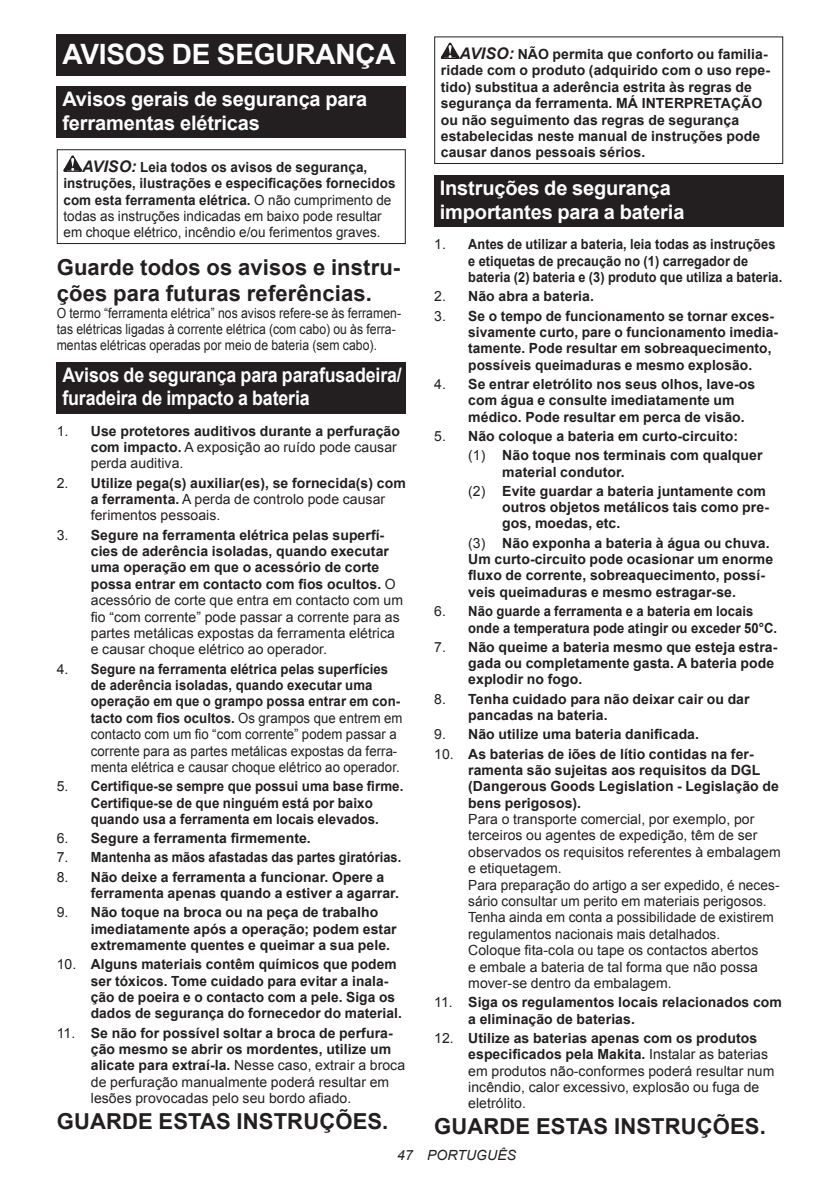
<style>
.page{position:relative;width:840px;height:1191px;background:#fff}
.page>*{position:absolute;margin:0;border:0;box-sizing:border-box;transform-origin:0 0}
.t1{font:700 28px "Arial";letter-spacing:-.01em;color:#fff}
.t2{font:700 22px/25.8px "Arial";letter-spacing:.005em;color:#231f20}
.t3{font:700 20px/23.4px "Arial";letter-spacing:-.01em;color:#fff}
.t4{font:700 20px/23.4px "Arial";letter-spacing:-.01em;color:#fff;scale:.89 1}
.t5{font:700 14px/16.4px "Arial";letter-spacing:.005em;color:#231f20}
.t6{font:14px/16.4px "Arial";letter-spacing:.005em;color:#231f20}
.t7{font:14px/16.4px "Arial";letter-spacing:.005em;color:#231f20;scale:.96 1}
.t8{font:700 14px/16.4px "Arial";letter-spacing:.005em;color:#231f20;scale:.91 1}
.t9{font:14px/16.4px "Arial";letter-spacing:.005em;color:#231f20;scale:.87 1}
.t10{font:700 14px/16.4px "Arial";letter-spacing:.005em;color:#231f20;scale:.95 1}
.t11{font:700 14px/16.4px "Arial";letter-spacing:.005em;color:#231f20;scale:.93 1}
.t12{font:italic 14px "Arial";letter-spacing:.005em;color:#231f20}
.s1{font-weight:700;font-style:italic;font-size:16px}
.s2{font-weight:700}
.s3{font-weight:400}
.s4{font-style:italic;font-size:16px}
</style>
<div class="page">
<div style="left:57px;top:34px;width:348px;height:41px;background:#231f20"></div>
<div style="left:57px;top:86px;width:348px;height:52px;background:#231f20"></div>
<svg style="left:63px;top:155px;width:19px;height:17px"></svg>
<div style="left:57px;top:149px;width:348px;height:95px;border:1px solid #231f20"></div>
<div style="left:57px;top:362px;width:348px;height:51px;background:#231f20"></div>
<svg style="left:440px;top:43px;width:19px;height:16px"></svg>
<div style="left:434px;top:36px;width:348px;height:128px;border:1px solid #231f20"></div>
<div style="left:434px;top:175px;width:348px;height:52px;background:#231f20"></div>
<h1 class="t1" style="left:62px;top:35px;width:334px">AVISOS DE SEGURANÇA</h1>
<h3 class="t3" style="left:62px;top:88px;width:306px">Avisos gerais de segurança para ferramentas elétricas</h3>
<p class="t7" style="left:63px;top:159px;width:347px;text-indent:19px"><span class="s1">AVISO:</span> <span class="s2">Leia todos os avisos de segurança, instruções, ilustrações e especificações fornecidos com esta ferramenta elétrica.</span> O não cumprimento de todas as instruções indicadas em baixo pode resultar em choque elétrico, incêndio e/ou ferimentos graves.</p>
<h2 class="t2" style="left:57px;top:255px;width:345px">Guarde todos os avisos e instru&shy;ções para futuras referências.</h2>
<p class="t9" style="left:57px;top:305px;width:397px">O termo “ferramenta elétrica” nos avisos refere-se às ferramen&shy;tas elétricas ligadas à corrente elétrica (com cabo) ou às ferra&shy;mentas elétricas operadas por meio de bateria (sem cabo).</p>
<h3 class="t4" style="left:62px;top:363px;width:382px">Avisos de segurança para parafusadeira/ furadeira de impacto a bateria</h3>
<p class="t5" style="left:91px;top:423px;width:310px;text-indent:-34px"><span class="s3">1.</span> Use protetores auditivos durante a perfuração com impacto. <span class="s3">A exposição ao ruído pode causar perda auditiva.</span></p>
<p class="t5" style="left:91px;top:475px;width:316px;text-indent:-34px"><span class="s3">2.</span> Utilize pega(s) auxiliar(es), se fornecida(s) com a ferramenta. <span class="s3">A perda de controlo pode causar ferimentos pessoais.</span></p>
<p class="t6" style="left:91px;top:526px;width:313px;text-indent:-34px">3. <span class="s2">Segure na ferramenta elétrica pelas superfí&shy;cies de aderência isoladas, quando executar uma operação em que o acessório de corte possa entrar em contacto com fios ocultos.</span> O acessório de corte que entra em contacto com um fio “com corrente” pode passar a corrente para as partes metálicas expostas da ferramenta elétrica e causar choque elétrico ao operador.</p>
<p class="t6" style="left:91px;top:660px;width:313px;text-indent:-34px">4. <span class="s2">Segure na ferramenta elétrica pelas superfícies de aderência isoladas, quando executar uma operação em que o grampo possa entrar em con&shy;tacto com fios ocultos.</span> Os grampos que entrem em contacto com um fio “com corrente” podem passar a corrente para as partes metálicas expostas da ferra&shy;menta elétrica e causar choque elétrico ao operador.</p>
<p class="t10" style="left:91px;top:778px;width:330px;text-indent:-34px"><span class="s3">5.</span> Certifique-se sempre que possui uma base firme.<br>Certifique-se de que ninguém está por baixo quando usa a ferramenta em locais elevados.</p>
<p class="t5" style="left:57px;top:830px;width:255px"><span class="s3">6.</span> Segure a ferramenta firmemente.</p>
<p class="t8" style="left:57px;top:849px;width:380px"><span class="s3">7.</span> Mantenha as mãos afastadas das partes giratórias.</p>
<p class="t5" style="left:91px;top:869px;width:309px;text-indent:-34px"><span class="s3">8.</span> Não deixe a ferramenta a funcionar. Opere a ferramenta apenas quando a estiver a agarrar.</p>
<p class="t5" style="left:91px;top:904px;width:307px;text-indent:-34px"><span class="s3">9.</span> Não toque na broca ou na peça de trabalho imediatamente após a operação; podem estar extremamente quentes e queimar a sua pele.</p>
<p class="t5" style="left:91px;top:956px;width:312px;text-indent:-34px"><span class="s3">10.</span> Alguns materiais contêm químicos que podem ser tóxicos. Tome cuidado para evitar a inala&shy;ção de poeira e o contacto com a pele. Siga os dados de segurança do fornecedor do material.</p>
<p class="t6" style="left:91px;top:1024px;width:316px;text-indent:-34px">11. <span class="s2">Se não for possível soltar a broca de perfura&shy;ção mesmo se abrir os mordentes, utilize um alicate para extraí-la.</span> Nesse caso, extrair a broca de perfuração manualmente poderá resultar em lesões provocadas pelo seu bordo afiado.</p>
<h2 class="t2" style="left:57px;top:1108px;width:333px">GUARDE ESTAS INSTRUÇÕES.</h2>
<p class="t5" style="left:440px;top:46px;width:330px;text-indent:19px"><span class="s4">AVISO:</span> NÃO permita que conforto ou familia&shy;ridade com o produto (adquirido com o uso repe&shy;tido) substitua a aderência estrita às regras de segurança da ferramenta. MÁ INTERPRETAÇÃO ou não seguimento das regras de segurança estabelecidas neste manual de instruções pode causar danos pessoais sérios.</p>
<h3 class="t3" style="left:439px;top:177px;width:246px">Instruções de segurança importantes para a bateria</h3>
<p class="t8" style="left:468px;top:237px;width:346px;text-indent:-34px"><span class="s3">1.</span> Antes de utilizar a bateria, leia todas as instruções e etiquetas de precaução no (1) carregador de bateria (2) bateria e (3) produto que utiliza a bateria.</p>
<p class="t5" style="left:434px;top:289px;width:161px"><span class="s3">2.</span> Não abra a bateria.</p>
<p class="t5" style="left:468px;top:308px;width:311px;text-indent:-34px"><span class="s3">3.</span> Se o tempo de funcionamento se tornar exces&shy;sivamente curto, pare o funcionamento imedia&shy;tamente. Pode resultar em sobreaquecimento, possíveis queimaduras e mesmo explosão.</p>
<p class="t5" style="left:468px;top:376px;width:288px;text-indent:-34px"><span class="s3">4.</span> Se entrar eletrólito nos seus olhos, lave-os com água e consulte imediatamente um médico. Pode resultar em perca de visão.</p>
<p class="t5" style="left:468px;top:427px;width:295px;line-height:19.2px;text-indent:-34px"><span class="s3">5.</span> Não coloque a bateria em curto-circuito:<br><span class="s3">(1)</span> Não toque nos terminais com qualquer</p>
<p class="t5" style="left:468px;top:462px;width:299px;line-height:19.2px;text-indent:34px">material condutor.<br><span class="s3">(2)</span> Evite guardar a bateria juntamente com</p>
<p class="t5" style="left:502px;top:499px;width:268px">outros objetos metálicos tais como pre&shy;gos, moedas, etc.</p>
<p class="t5" style="left:468px;top:535px;width:306px"><span class="s3">(3)</span> Não exponha a bateria à água ou chuva.<br>Um curto-circuito pode ocasionar um enorme fluxo de corrente, sobreaquecimento, possí&shy;veis queimaduras e mesmo estragar-se.</p>
<p class="t11" style="left:468px;top:603px;width:333px;text-indent:-34px"><span class="s3">6.</span> Não guarde a ferramenta e a bateria em locais onde a temperatura pode atingir ou exceder 50°C.</p>
<p class="t5" style="left:468px;top:639px;width:310px;text-indent:-34px"><span class="s3">7.</span> Não queime a bateria mesmo que esteja estra&shy;gada ou completamente gasta. A bateria pode explodir no fogo.</p>
<p class="t5" style="left:468px;top:691px;width:283px;text-indent:-34px"><span class="s3">8.</span> Tenha cuidado para não deixar cair ou dar pancadas na bateria.</p>
<p class="t5" style="left:434px;top:726px;width:266px"><span class="s3">9.</span> Não utilize uma bateria danificada.</p>
<p class="t5" style="left:468px;top:746px;width:312px;text-indent:-34px"><span class="s3">10.</span> As baterias de iões de lítio contidas na fer&shy;ramenta são sujeitas aos requisitos da DGL (Dangerous Goods Legislation - Legislação de bens perigosos).</p>
<p class="t6" style="left:468px;top:811px;width:314px">Para o transporte comercial, por exemplo, por terceiros ou agentes de expedição, têm de ser observados os requisitos referentes à embalagem e etiquetagem.<br>Para preparação do artigo a ser expedido, é neces&shy;sário consultar um perito em materiais perigosos.<br>Tenha ainda em conta a possibilidade de existirem regulamentos nacionais mais detalhados.<br>Coloque fita-cola ou tape os contactos abertos<br>e embale a bateria de tal forma que não possa mover-se dentro da embalagem.</p>
<p class="t5" style="left:468px;top:994px;width:315px;text-indent:-34px"><span class="s3">11.</span> Siga os regulamentos locais relacionados com a eliminação de baterias.</p>
<p class="t6" style="left:468px;top:1029px;width:307px;text-indent:-34px">12. <span class="s2">Utilize as baterias apenas com os produtos especificados pela Makita.</span> Instalar as baterias em produtos não-conformes poderá resultar num incêndio, calor excessivo, explosão ou fuga de eletrólito.</p>
<h2 class="t2" style="left:434px;top:1114px;width:333px">GUARDE ESTAS INSTRUÇÕES.</h2>
<p class="t12" style="left:397px;top:1146px;width:120px">47 PORTUGUÊS</p>
</div>
